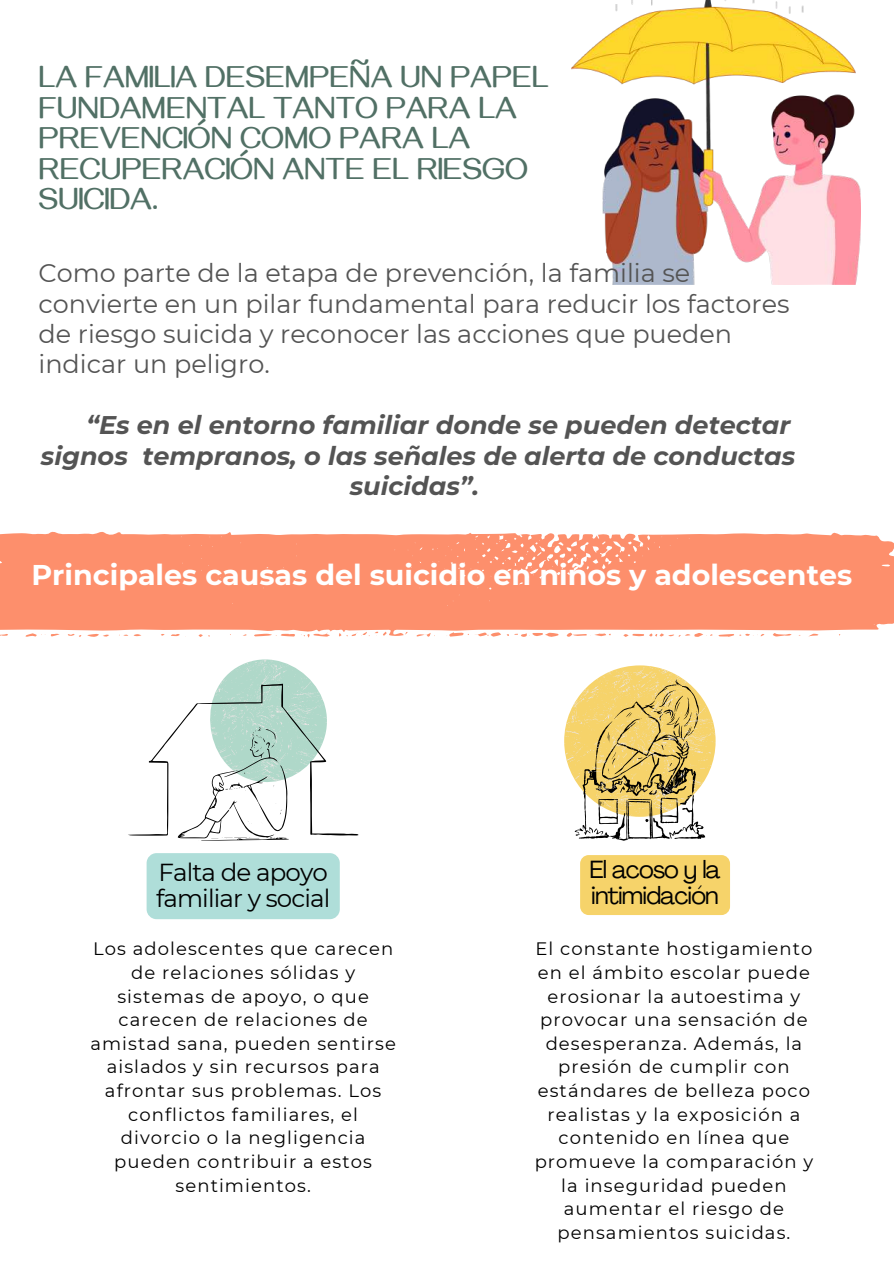
<style>
.page{position:relative;width:894px;height:1264px;background:#fff}
.page>*{position:absolute;margin:0;border:0;box-sizing:border-box;transform-origin:0 0}
.t1{font:700 31.5px/30.3px "Gayathri";color:#517065}
.t2{font:700 28.5px "Montserrat";color:#fff}
.t3{font:25.5px/30.3px "Montserrat";color:#545454}
.t4{font:italic 700 25.5px "Montserrat";color:#545454}
.t5{font:24.6px/26.1px "Montserrat";letter-spacing:-.035em;color:#000}
.t6{font:24.6px/25.5px "Agrandir";letter-spacing:-.035em;color:#000}
.t7{font:18px/23.7px "Montserrat";letter-spacing:.06em;color:#000;text-align:center}
</style>
<div class="page">
<svg style="left:0;top:531px;width:893px;height:107px;background:#fd9b7b"></svg>
<svg style="left:564px;top:665px;width:151px;height:175px"></svg>
<svg style="left:128px;top:659px;width:230px;height:181px"></svg>
<img style="left:571px;top:0;width:289px;height:284px">
<div style="left:580px;top:855px;width:149px;height:60px;background:#f6d36a;border-radius:9px"></div>
<div style="left:146px;top:853px;width:194px;height:66px;background:#afded9;border-radius:10px"></div>
<h1 class="t1" style="left:38px;top:68px;width:511px">LA FAMILIA DESEMPEÑA UN PAPEL<br>FUNDAMENTAL TANTO PARA LA<br>PREVENCIÓN COMO PARA LA<br>RECUPERACIÓN ANTE EL RIESGO<br>SUICIDA.</h1>
<h3 class="t3" style="left:38px;top:258px;width:752px">Como parte de la etapa de prevención, la familia se convierte en un pilar fundamental para reducir los factores de riesgo suicida y reconocer las acciones que pueden indicar un peligro.</h3>
<h3 class="t4" style="left:86px;top:409px;width:705px">“Es en el entorno familiar donde se pueden detectar</h3>
<h3 class="t4" style="left:41px;top:440px;width:755px">signos tempranos, o las señales de alerta de conductas</h3>
<h3 class="t4" style="left:349px;top:470px;width:131px">suicidas”.</h3>
<h2 class="t2" style="left:31px;top:557px;width:822px">Principales causas del suicidio en niños y adolescentes</h2>
<h3 class="t6" style="left:589px;top:859px;width:133px">El acoso y la intimidación</h3>
<h3 class="t5" style="left:156px;top:859px;width:176px">Falta de apoyo familiar y social</h3>
<p class="t7" style="left:90px;top:937px;width:307px">Los adolescentes que carecen de relaciones sólidas y sistemas de apoyo, o que carecen de relaciones de amistad sana, pueden sentirse aislados y sin recursos para afrontar sus problemas. Los conflictos familiares, el divorcio o la negligencia pueden contribuir a estos sentimientos.</p>
<p class="t7" style="left:534px;top:937px;width:280px">El constante hostigamiento en el ámbito escolar puede erosionar la autoestima y provocar una sensación de desesperanza. Además, la presión de cumplir con estándares de belleza poco realistas y la exposición a contenido en línea que promueve la comparación y la inseguridad pueden aumentar el riesgo de pensamientos suicidas.</p>
</div>
